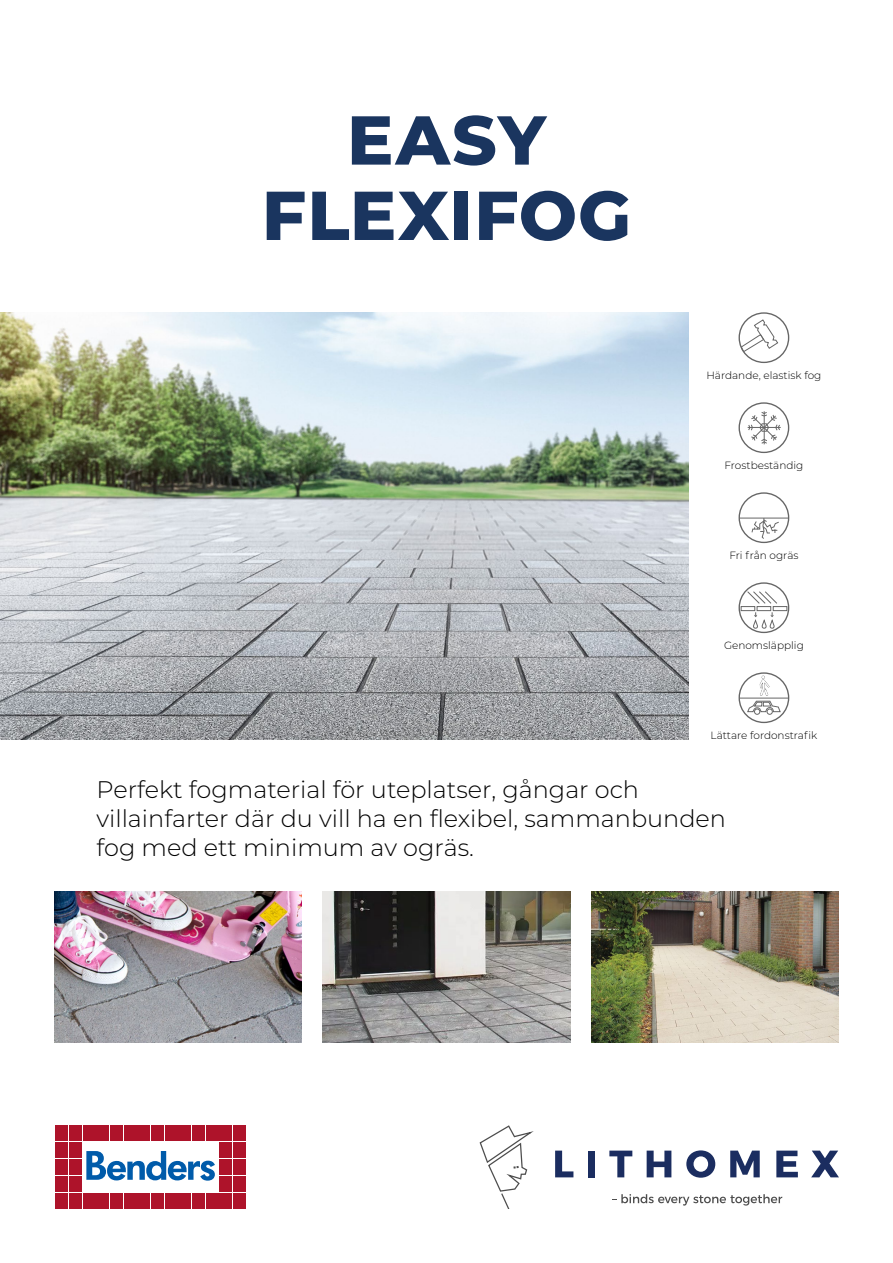
<style>
.page{position:relative;width:893px;height:1263px;background:#fff}
.page>*{position:absolute;margin:0;border:0;box-sizing:border-box;transform-origin:0 0}
.t1{font:800 69px/75.3px "Montserrat";letter-spacing:.02em;color:#1a355f;text-align:center}
.t2{font:300 24px/28.8px "Montserrat";color:#000}
.t3{font:300 10.5px "Montserrat";color:#000}
</style>
<div class="page">
<img style="left:0;top:312px;width:689px;height:427px">
<img style="left:54px;top:891px;width:247px;height:151px">
<img style="left:591px;top:891px;width:248px;height:151px">
<img style="left:323px;top:891px;width:247px;height:151px">
<div style="left:738px;top:312px;width:51px;height:51px;border:1px solid #666;border-radius:50%"></div>
<svg style="left:740px;top:319px;width:38px;height:34px"></svg>
<div style="left:738px;top:402px;width:51px;height:51px;border:1px solid #666;border-radius:50%"></div>
<svg style="left:747px;top:411px;width:34px;height:33px"></svg>
<div style="left:738px;top:492px;width:51px;height:51px;border:1px solid #666;border-radius:50%"></div>
<svg style="left:751px;top:517px;width:29px;height:23px"></svg>
<hr style="left:739px;top:518px;width:49px;height:1px;background:#666">
<svg style="left:746px;top:590px;width:31px;height:14px"></svg>
<div style="left:738px;top:582px;width:51px;height:51px;border:1px solid #666;border-radius:50%"></div>
<div style="left:773px;top:606px;width:14px;height:5px;border:1px solid #666"></div>
<div style="left:757px;top:606px;width:14px;height:5px;border:1px solid #666"></div>
<div style="left:741px;top:606px;width:14px;height:5px;border:1px solid #666"></div>
<svg style="left:751px;top:612px;width:24px;height:18px"></svg>
<div style="left:738px;top:672px;width:51px;height:51px;border:1px solid #666;border-radius:50%"></div>
<hr style="left:739px;top:698px;width:49px;height:1px;background:#666">
<svg style="left:747px;top:700px;width:34px;height:15px"></svg>
<img style="left:755px;top:675px;width:18px;height:21px">
<div style="left:54px;top:1124px;width:193px;height:86px;border:1px solid #fff"></div>
<div style="left:56px;top:1125px;width:12px;height:16px;background:#ae132a"></div>
<div style="left:69px;top:1125px;width:12px;height:16px;background:#ae132a"></div>
<div style="left:56px;top:1142px;width:12px;height:15px;background:#ae132a"></div>
<div style="left:69px;top:1142px;width:12px;height:15px;background:#ae132a"></div>
<div style="left:56px;top:1159px;width:12px;height:15px;background:#ae132a"></div>
<div style="left:69px;top:1159px;width:12px;height:15px;background:#ae132a"></div>
<div style="left:56px;top:1176px;width:12px;height:15px;background:#ae132a"></div>
<div style="left:69px;top:1176px;width:12px;height:15px;background:#ae132a"></div>
<div style="left:56px;top:1193px;width:12px;height:15px;background:#ae132a"></div>
<div style="left:69px;top:1193px;width:12px;height:15px;background:#ae132a"></div>
<div style="left:83px;top:1125px;width:12px;height:16px;background:#ae132a"></div>
<div style="left:97px;top:1125px;width:12px;height:16px;background:#ae132a"></div>
<div style="left:110px;top:1125px;width:12px;height:16px;background:#ae132a"></div>
<div style="left:124px;top:1125px;width:12px;height:16px;background:#ae132a"></div>
<div style="left:138px;top:1125px;width:12px;height:16px;background:#ae132a"></div>
<div style="left:151px;top:1125px;width:13px;height:16px;background:#ae132a"></div>
<div style="left:165px;top:1125px;width:12px;height:16px;background:#ae132a"></div>
<div style="left:179px;top:1125px;width:12px;height:16px;background:#ae132a"></div>
<div style="left:193px;top:1125px;width:12px;height:16px;background:#ae132a"></div>
<div style="left:206px;top:1125px;width:12px;height:16px;background:#ae132a"></div>
<div style="left:83px;top:1193px;width:12px;height:15px;background:#ae132a"></div>
<div style="left:97px;top:1193px;width:12px;height:15px;background:#ae132a"></div>
<div style="left:110px;top:1193px;width:12px;height:15px;background:#ae132a"></div>
<div style="left:124px;top:1193px;width:12px;height:15px;background:#ae132a"></div>
<div style="left:138px;top:1193px;width:12px;height:15px;background:#ae132a"></div>
<div style="left:151px;top:1193px;width:13px;height:15px;background:#ae132a"></div>
<div style="left:165px;top:1193px;width:12px;height:15px;background:#ae132a"></div>
<div style="left:179px;top:1193px;width:12px;height:15px;background:#ae132a"></div>
<div style="left:193px;top:1193px;width:12px;height:15px;background:#ae132a"></div>
<div style="left:206px;top:1193px;width:12px;height:15px;background:#ae132a"></div>
<div style="left:220px;top:1125px;width:12px;height:16px;background:#ae132a"></div>
<div style="left:234px;top:1125px;width:12px;height:16px;background:#ae132a"></div>
<div style="left:220px;top:1142px;width:12px;height:15px;background:#ae132a"></div>
<div style="left:234px;top:1142px;width:12px;height:15px;background:#ae132a"></div>
<div style="left:220px;top:1159px;width:12px;height:15px;background:#ae132a"></div>
<div style="left:234px;top:1159px;width:12px;height:15px;background:#ae132a"></div>
<div style="left:220px;top:1176px;width:12px;height:15px;background:#ae132a"></div>
<div style="left:234px;top:1176px;width:12px;height:15px;background:#ae132a"></div>
<div style="left:220px;top:1193px;width:12px;height:15px;background:#ae132a"></div>
<div style="left:234px;top:1193px;width:12px;height:15px;background:#ae132a"></div>
<svg style="left:86px;top:1151px;width:129px;height:29px"></svg>
<svg style="left:612px;top:1194px;width:170px;height:11px"></svg>
<svg style="left:555px;top:1150px;width:18px;height:27px"></svg>
<div style="left:588px;top:1150px;width:7px;height:27px;background:#1b2d60"></div>
<svg style="left:609px;top:1150px;width:23px;height:27px"></svg>
<svg style="left:647px;top:1150px;width:24px;height:27px"></svg>
<svg style="left:686px;top:1150px;width:29px;height:28px"></svg>
<svg style="left:730px;top:1150px;width:30px;height:27px"></svg>
<svg style="left:776px;top:1150px;width:22px;height:27px"></svg>
<svg style="left:811px;top:1150px;width:28px;height:27px"></svg>
<svg style="left:479px;top:1125px;width:55px;height:84px"></svg>
<h1 class="t1" style="left:262px;top:99px;width:371px">EASY<br>FLEXIFOG</h1>
<p class="t3" style="left:706px;top:368px;width:117px">Härdande, elastisk fog</p>
<p class="t3" style="left:724px;top:458px;width:80px">Frostbeständig</p>
<p class="t3" style="left:729px;top:548px;width:71px">Fri från ogräs</p>
<p class="t3" style="left:724px;top:638px;width:81px">Genomsläpplig</p>
<p class="t3" style="left:711px;top:728px;width:108px">Lättare fordonstrafik</p>
<p class="t2" style="left:97px;top:774px;width:631px">Perfekt fogmaterial för uteplatser, gångar och villainfarter där du vill ha en flexibel, sammanbunden fog med ett minimum av ogräs.</p>
</div>
